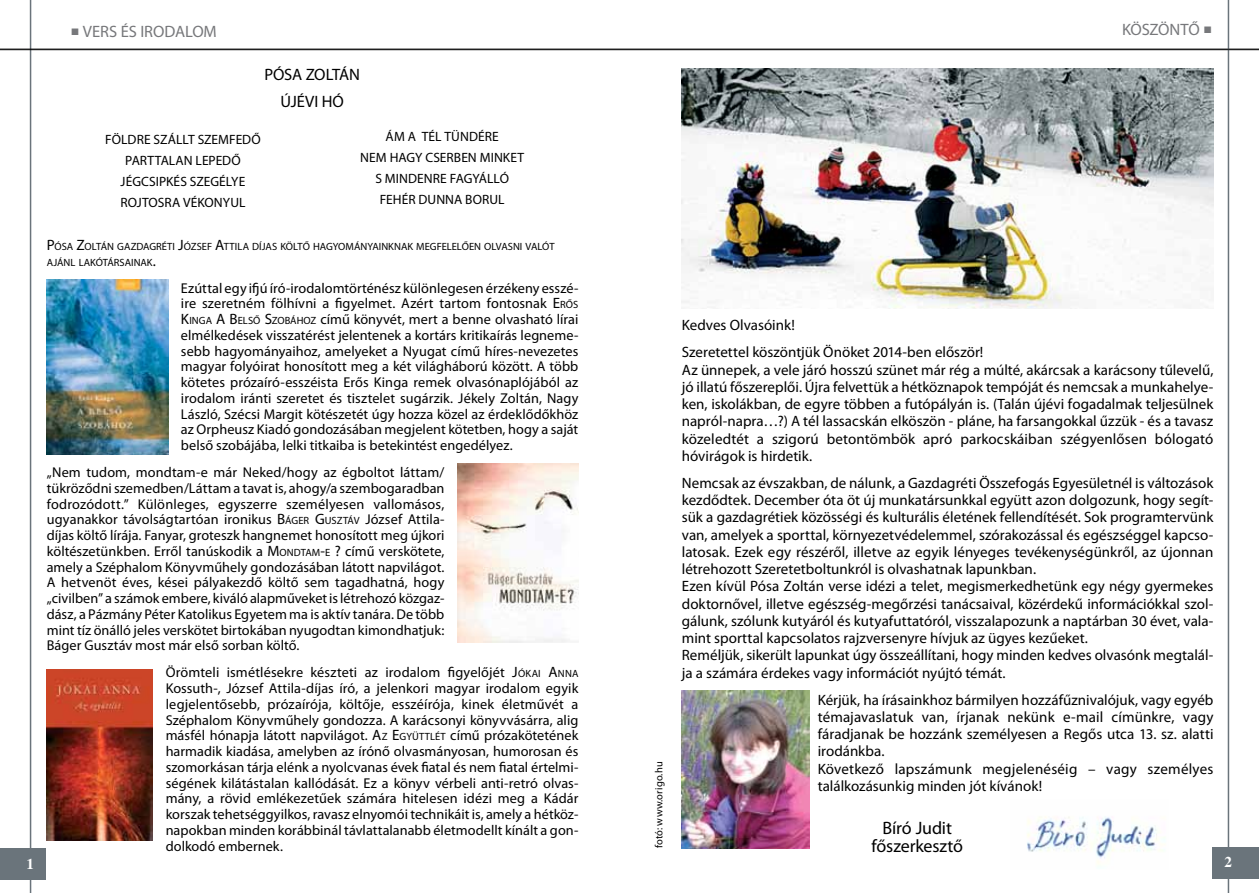
<style>
.page{position:relative;width:1259px;height:893px;background:#fff}
.page>*{position:absolute;margin:0;border:0;box-sizing:border-box;transform-origin:0 0}
.t1{font:18px/17.2px "Myriad Pro";letter-spacing:-.01em;color:#000;text-align:center}
.t2{font:16.5px "Myriad Pro";letter-spacing:-.01em;color:#77787b}
.t3{font:16.5px/27px "Myriad Pro";color:#000;text-align:center}
.t4{font:15px/17.2px "Myriad Pro";color:#000}
.t5{font:700 15px "Times";color:#fff}
.t6{font:14.25px/15.8px "Myriad Pro";letter-spacing:.005em;color:#000;text-align:justify}
.t7{font:13.5px/21px "Myriad Pro";letter-spacing:.005em;color:#000}
.t8{font:10.5px/15.8px "Myriad Pro";color:#000}
.t9{font:10.5px "Myriad Pro";letter-spacing:.015em;color:#000}
.s1{font-family:"Times New Roman";font-size:14.25px}
.s2{font-size:15px}
.s3{font-size:10.5px}
</style>
<div class="page">
<hr style="left:30px;top:0;width:1px;height:893px;background:#6a747b">
<div style="left:0;top:848px;width:46px;height:32px;background:#6a747b"></div>
<hr style="left:1227px;top:0;width:2px;height:893px;background:#6a747b">
<hr style="left:0;top:49px;width:1259px;height:1px;background:#000">
<div style="left:1212px;top:847px;width:47px;height:32px;background:#6a747b"></div>
<img style="left:47px;top:279px;width:121px;height:175px">
<img style="left:457px;top:463px;width:122px;height:180px">
<img style="left:47px;top:669px;width:106px;height:171px">
<img style="left:682px;top:68px;width:531px;height:240px">
<img style="left:1027px;top:816px;width:138px;height:49px">
<img style="left:682px;top:690px;width:127px;height:158px">
<p class="t2" style="left:71px;top:21px;width:22px"><span class="s1">■</span> Vers</p>
<p class="t2" style="left:121px;top:21px;width:35px">és iroda</p>
<p class="t2" style="left:185px;top:21px;width:33px">lom</p>
<p class="t2" style="left:1122px;top:19px;width:30px">KÖszönt</p>
<p class="t2" style="left:1188px;top:19px;width:25px">ő <span class="s1">■</span></p>
<p class="t3" style="left:264px;top:61px;width:95px">Pósa Zoltán<br>Újévi hó</p>
<p class="t7" style="left:360px;top:125px;width:132px;text-indent:25px">Ám a Tél Tündére nem hagy cserben</p>
<p class="t7" style="left:105px;top:128px;width:31px">Földre</p>
<p class="t7" style="left:154px;top:128px;width:109px">szállt szemfedő</p>
<p class="t7" style="left:125px;top:149px;width:9px">partta</p>
<p class="t7" style="left:169px;top:149px;width:42px">lan leped</p>
<p class="t7" style="left:231px;top:149px;width:11px">ő</p>
<p class="t7" style="left:121px;top:170px;width:78px">jégcsipkés szeg</p>
<p class="t7" style="left:219px;top:170px;width:26px">élye</p>
<p class="t7" style="left:120px;top:191px;width:31px">rojtosra</p>
<p class="t7" style="left:183px;top:191px;width:24px">vékon</p>
<p class="t7" style="left:223px;top:191px;width:24px">yul</p>
<p class="t7" style="left:480px;top:146px;width:23px">minket</p>
<p class="t7" style="left:375px;top:167px;width:33px">s mindenre</p>
<p class="t7" style="left:450px;top:167px;width:61px">fagyálló</p>
<p class="t7" style="left:380px;top:188px;width:66px">fehér dunna</p>
<p class="t7" style="left:465px;top:188px;width:41px">borul</p>
<p class="t8" style="left:47px;top:238px;width:509px"><span class="s2">P</span>ÓSA <span class="s2">Z</span>OLTÁN GAZDAGRÉTI <span class="s2">J</span>ÓZSEF <span class="s2">A</span>TTILA DÍJAS KÖLTŐ HAGYOMÁNYAINKNAK MEGFELELŐEN OLVASNI VALÓT<br>AJÁNL LAKÓTÁRSAINAK<span class="s2">.</span></p>
<p class="t6" style="left:181px;top:280px;width:399px">Ezúttal egy ifjú író-irodalomtörténész különlegesen érzékeny esszé&shy;ire szeretném fölhívni a figyelmet. Azért tartom fontosnak <span class="s2">E</span><span class="s3">RŐS </span><span class="s2">K</span><span class="s3">INGA</span> <span class="s2">A B</span><span class="s3">ELSŐ</span> <span class="s2">S</span><span class="s3">ZOBÁHOZ</span> című könyvét, mert a benne olvasható lírai elmélkedések visszatérést jelentenek a kortárs kritikaírás legneme&shy;sebb hagyományaihoz, amelyeket a Nyugat című híres-nevezetes magyar folyóirat honosított meg a két világháború között. A több kötetes prózaíró-esszéista Erős Kinga remek olvasónaplójából az irodalom iránti szeretet és tisztelet sugárzik. Jékely Zoltán, Nagy László, Szécsi Margit kötészetét úgy hozza közel az érdeklődőkhöz az Orpheusz Kiadó gondozásában megjelent kötetben, hogy a saját belső szobájába, lelki titkaiba is betekintést engedélyez.</p>
<p class="t6" style="left:47px;top:464px;width:399px">„Nem tudom, mondtam-e már Neked/hogy az égboltot láttam/ tükröződni szemedben/Láttam a tavat is, ahogy/a szembogaradban fodrozódott.” Különleges, egyszerre személyesen vallomásos, ugyanakkor távolságtartóan ironikus <span class="s2">B</span><span class="s3">ÁGER</span> <span class="s2">G</span><span class="s3">USZTÁV</span> József Attila&shy;díjas költő lírája. Fanyar, groteszk hangnemet honosított meg újkori költészetünkben. Erről tanúskodik a <span class="s2">M</span> <span class="s3">ONDTAM</span><span class="s2">-</span><span class="s3">E</span> <span class="s2">?</span> című verskötete, amely a Széphalom Könyvműhely gondozásában látott napvilágot.<br>A hetvenöt éves, kései pályakezdő költő sem tagadhatná, hogy „civilben” a számok embere, kiváló alapműveket is létrehozó közgaz&shy;dász, a Pázmány Péter Katolikus Egyetem ma is aktív tanára. De több mint tíz önálló jeles verskötet birtokában nyugodtan kimondhatjuk:<br>Báger Gusztáv most már első sorban költő.</p>
<p class="t6" style="left:166px;top:664px;width:414px">Örömteli ismétlésekre készteti az irodalom figyelőjét <span class="s2">J</span><span class="s3">ÓKAI</span> <span class="s2">A</span><span class="s3">NNA </span>Kossuth-, József Attila-díjas író, a jelenkori magyar irodalom egyik legjelentősebb, prózaírója, költője, esszéírója, kinek életművét a Széphalom Könyvműhely gondozza. A karácsonyi könyvvásárra, alig másfél hónapja látott napvilágot. <span class="s2">A</span><span class="s3">Z</span> <span class="s2">E</span><span class="s3">GYÜTTLÉT</span> című prózakötetének harmadik kiadása, amelyben az írónő olvasmányosan, humorosan és szomorkásan tárja elénk a nyolcvanas évek fiatal és nem fiatal értelmi&shy;ségének kilátástalan kallódását. Ez a könyv vérbeli anti-retró olvas&shy;mány, a rövid emlékezetűek számára hitelesen idézi meg a Kádár korszak tehetséggyilkos, ravasz elnyomói technikáit is, amely a hétköz&shy;napokban minden korábbinál távlattalanabb életmodellt kínált a gon&shy;dolkodó embernek.</p>
<p class="t9" style="left:652px;top:848px;width:88px;rotate:-90deg">fotó: www.origo.hu</p>
<p class="t4" style="left:682px;top:312px;width:303px;line-height:27px">Kedves Olvasóink!<br>Szeretettel köszöntjük Önöket 2014-ben először!</p>
<p class="t4" style="left:682px;top:361px;width:533px;text-align:justify">Az ünnepek, a vele járó hosszú szünet már rég a múlté, akárcsak a karácsony tűlevelű, jó illatú főszereplői. Újra felvettük a hétköznapok tempóját és nemcsak a munkahelye&shy;ken, iskolákban, de egyre többen a futópályán is. (Talán újévi fogadalmak teljesülnek napról-napra…?) A tél lassacskán elköszön - pláne, ha farsangokkal űzzük - és a tavasz közeledtét a szigorú betontömbök apró parkocskáiban szégyenlősen bólogató hóvirágok is hirdetik.</p>
<p class="t4" style="left:682px;top:474px;width:533px">Nemcsak az évszakban, de nálunk, a Gazdagréti Összefogás Egyesületnél is változások kezdődtek. December óta öt új munkatársunkkal együtt azon dolgozunk, hogy segít&shy;sük a gazdagrétiek közösségi és kulturális életének fellendítését. Sok programtervünk van, amelyek a sporttal, környezetvédelemmel, szórakozással és egészséggel kapcso&shy;latosak. Ezek egy részéről, illetve az egyik lényeges tevékenységünkről, az újonnan létrehozott Szeretetboltunkról is olvashatnak lapunkban.<br>Ezen kívül Pósa Zoltán verse idézi a telet, megismerkedhetünk egy négy gyermekes doktornővel, illetve egészség-megőrzési tanácsaival, közérdekű információkkal szol&shy;gálunk, szólunk kutyáról és kutyafuttatóról, visszalapozunk a naptárban 30 évet, vala&shy;mint sporttal kapcsolatos rajzversenyre hívjuk az ügyes kezűeket.<br>Reméljük, sikerült lapunkat úgy összeállítani, hogy minden kedves olvasónk megtalál&shy;ja a számára érdekes vagy információt nyújtó témát.</p>
<p class="t4" style="left:817px;top:691px;width:397px">Kérjük, ha írásainkhoz bármilyen hozzáfűznivalójuk, vagy egyéb témajavaslatuk van, írjanak nekünk e-mail címünkre, vagy fáradjanak be hozzánk személyesen a Regős utca 13. sz. alatti irodánkba.<br>Következő lapszámunk megjelenéséig – vagy személyes találkozásunkig minden jót kívánok!</p>
<p class="t1" style="left:871px;top:819px;width:93px">Bíró Judit főszerkesztő</p>
<p class="t5" style="left:26px;top:849px;width:9px">1</p>
<p class="t5" style="left:1224px;top:848px;width:9px">2</p>
</div>
